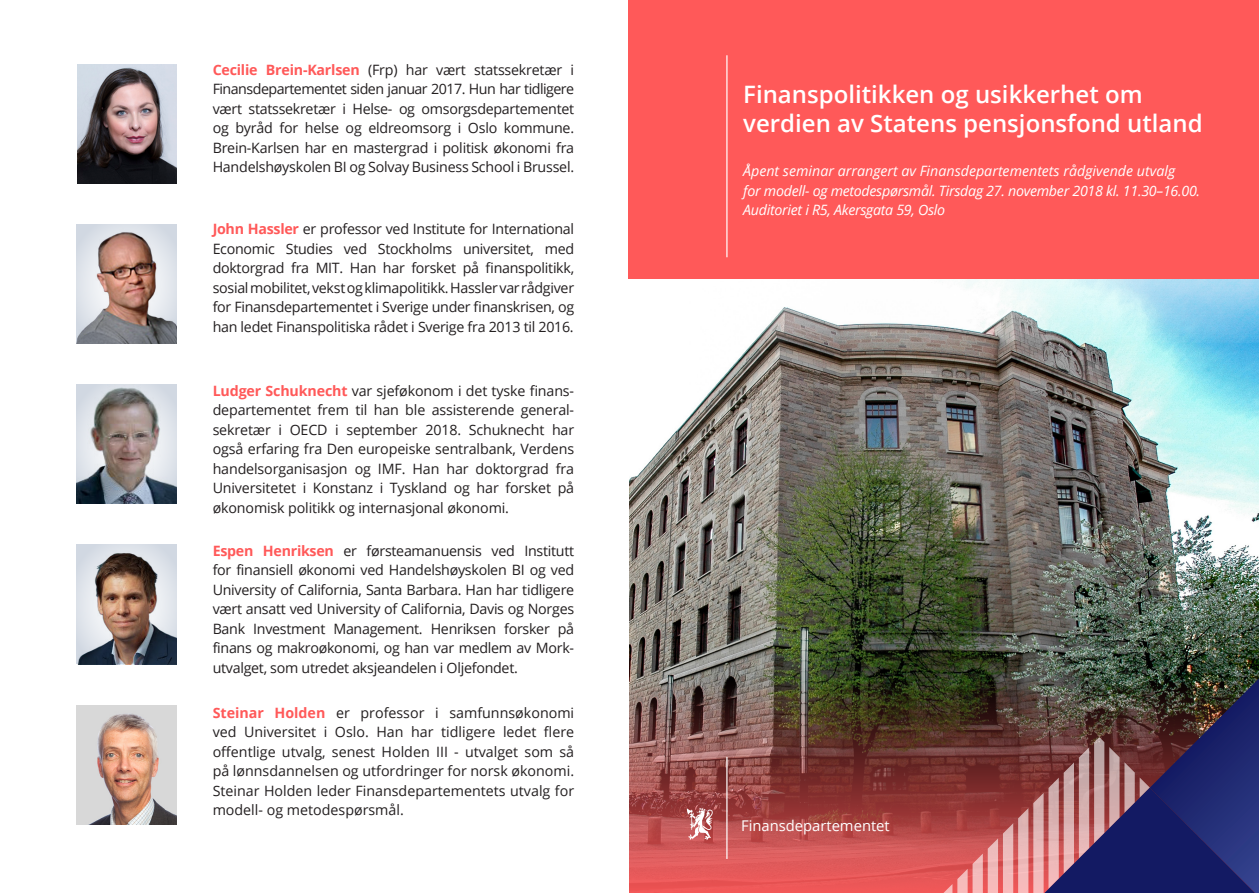
<style>
.page{position:relative;width:1259px;height:893px;background:#fff}
.page>*{position:absolute;margin:0;border:0;box-sizing:border-box;transform-origin:0 0}
.Undertittel{font:600 24px/28.8px "Open Sans";color:#fff}
.H3_80_prosent{font:14.7px "Open Sans";color:#fff}
.t1{font:14.25px/19.5px "Open Sans";letter-spacing:-.015em;color:#231f20;text-align:justify}
.Undertittel-2{font:italic 14.25px/19.5px "Open Sans";letter-spacing:-.02em;color:#fff}
.s1{font-weight:700;color:#ff5959}
</style>
<div class="page">
<img style="left:629px;top:343px;width:630px;height:336px">
<img style="left:629px;top:679px;width:313px;height:214px">
<img style="left:77px;top:64px;width:100px;height:119px">
<img style="left:77px;top:545px;width:100px;height:119px">
<img style="left:77px;top:224px;width:100px;height:119px">
<img style="left:77px;top:385px;width:100px;height:119px">
<img style="left:77px;top:705px;width:100px;height:120px">
<hr style="left:726px;top:757px;width:1px;height:102px;background:#fff">
<svg style="left:686px;top:808px;width:27px;height:32px"></svg>
<svg style="left:753px;top:279px;width:506px;height:64px"></svg>
<img style="left:942px;top:678px;width:317px;height:215px">
<div style="left:628px;top:0;width:631px;height:279px;background:#ff5959"></div>
<hr style="left:726px;top:55px;width:1px;height:202px;background:#fff">
<p class="t1" style="left:213px;top:59px;width:363px"><span class="s1">Cecilie Brein-Karlsen</span> (Frp) har vært statssekretær i Finansdepartementet siden januar 2017. Hun har tidligere vært statssekretær i Helse- og omsorgsdepartementet og byråd for helse og eldreomsorg i Oslo kommune.<br>Brein-Karlsen har en mastergrad i politisk økonomi fra Handelshøyskolen BI og Solvay Business School i Brussel.</p>
<p class="t1" style="left:213px;top:219px;width:363px"><span class="s1">John Hassler</span> er professor ved Institute for International Economic Studies ved Stockholms universitet, med doktorgrad fra MIT. Han har forsket på finanspolitikk, sosial mobilitet, vekst og klimapolitikk. Hassler var rådgiver for Finansdepartementet i Sverige under finanskrisen, og han ledet Finanspolitiska rådet i Sverige fra 2013 til 2016.</p>
<p class="t1" style="left:213px;top:381px;width:363px"><span class="s1">Ludger Schuknecht</span> var sjeføkonom i det tyske finans&shy;departementet frem til han ble assisterende general&shy;sekretær i OECD i september 2018. Schuknecht har også erfaring fra Den europeiske sentralbank, Verdens handelsorganisasjon og IMF. Han har doktorgrad fra Universitetet i Konstanz i Tyskland og har forsket på økonomisk politikk og internasjonal økonomi.</p>
<p class="t1" style="left:213px;top:540px;width:363px"><span class="s1">Espen Henriksen</span> er førsteamanuensis ved Institutt for finansiell økonomi ved Handelshøyskolen BI og ved University of California, Santa Barbara. Han har tidligere vært ansatt ved University of California, Davis og Norges Bank Investment Management. Henriksen forsker på finans og makroøkonomi, og han var medlem av Mork&shy;utvalget, som utredet aksjeandelen i Oljefondet.</p>
<p class="t1" style="left:213px;top:702px;width:363px"><span class="s1">Steinar Holden</span> er professor i samfunnsøkonomi ved Universitet i Oslo. Han har tidligere ledet flere offentlige utvalg, senest Holden III - utvalget som så på lønnsdannelsen og utfordringer for norsk økonomi.<br>Steinar Holden leder Finansdepartementets utvalg for modell- og metodespørsmål.</p>
<p class="Undertittel" style="left:743px;top:79px;width:461px">Finanspolitikken og usikkerhet om verdien av Statens pensjonsfond utland</p>
<p class="Undertittel-2" style="left:743px;top:161px;width:458px">Åpent seminar arrangert av Finansdepartementets rådgivende utvalg<br>for modell- og metodespørsmål. Tirsdag 27. november 2018 kl. 11.30–16.00.<br>Auditoriet i R5, Akersgata 59, Oslo</p>
<p class="H3_80_prosent" style="left:741px;top:815px;width:150px">Finansdepartementet</p>
</div>
